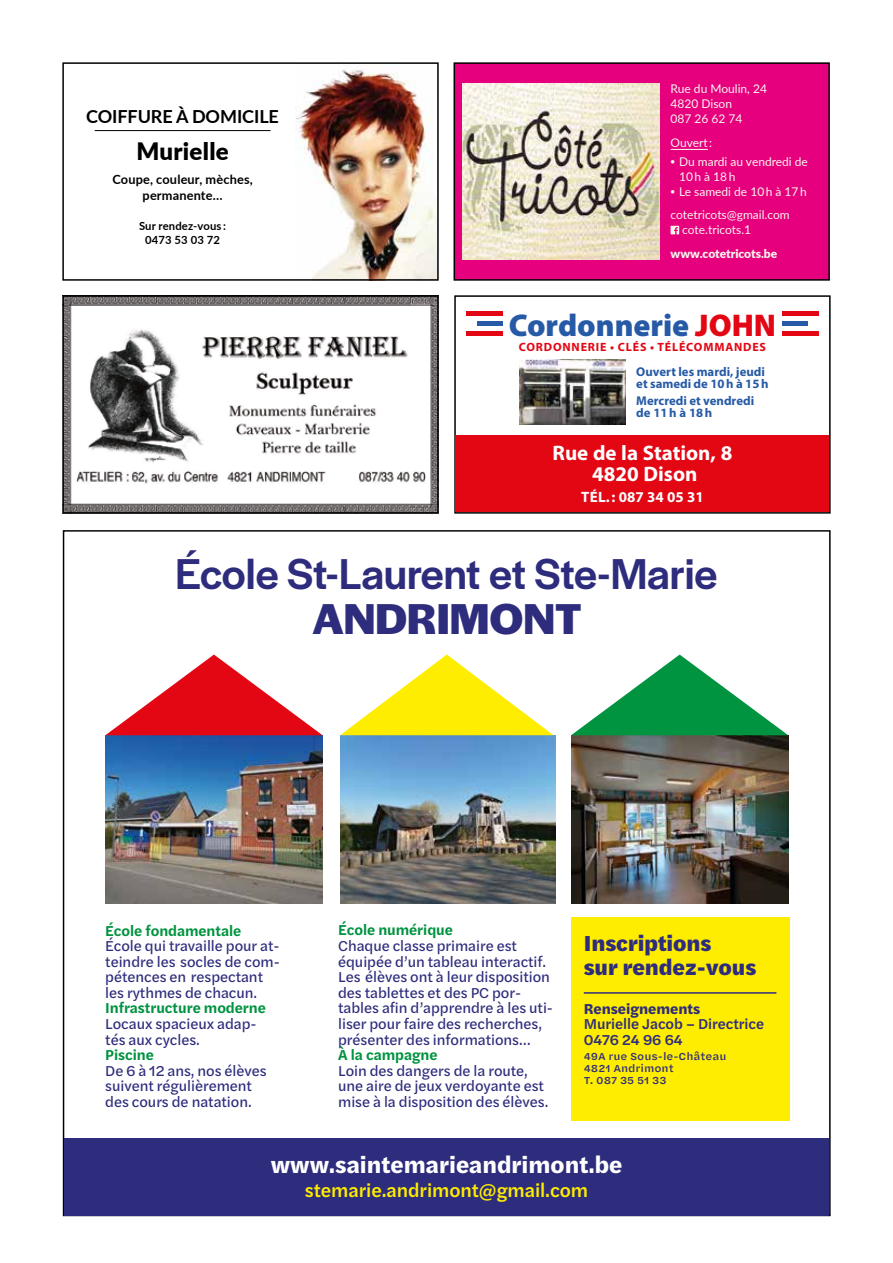
<style>
.page{position:relative;width:893px;height:1263px;background:#fff}
.page>*{position:absolute;margin:0;border:0;box-sizing:border-box;transform-origin:0 0}
.t1{font:500 45px "Halyard Display";letter-spacing:-.005em;color:#2e2c7c}
.t2{font:700 45px "Halyard Display";color:#2e2c7c}
.t3{font:900 31.5px "Myriad Pro";color:#265aa6}
.t4{font:700 24px "Halyard Text";color:#fff}
.t5{font:900 24px "Lato";letter-spacing:.01em;color:#000}
.t6{font:900 22.5px/23.4px "Halyard Text";letter-spacing:-.005em;color:#2e2c7c}
.t7{font:700 21px/21px "Myriad Pro";color:#fff;text-align:center}
.t8{font:500 19.5px "Halyard Text";letter-spacing:-.005em;color:#ffed00}
.t9{font:700 18px "Lato";letter-spacing:-.005em;color:#000}
.t10{font:15px/15.6px "Halyard Text";letter-spacing:-.005em;color:#2e2c7c}
.t11{font:600 15px "Halyard Text";letter-spacing:-.005em;color:#009240}
.t12{font:500 15px/15.6px "Halyard Text";letter-spacing:-.005em;color:#2e2c7c}
.t13{font:600 15px "Halyard Text";letter-spacing:-.005em;color:#009340}
.t14{font:700 15px "Halyard Text";letter-spacing:-.005em;color:#2e2c7c}
.t15{font:700 15px "Myriad Pro";color:#fff}
.t16{font:700 12.75px/12.3px "Myriad Pro";color:#265aa6}
.t17{font:700 12.75px/15.3px "Lato";letter-spacing:.01em;color:#000;text-align:center}
.t18{font:12px/15px "Lato";color:#f9f5ed}
.t19{font:700 12px "Myriad Pro";letter-spacing:.07em;color:#e30613}
.t20{font:900 12px "Lato";color:#f9f5ed}
.t21{font:700 11.25px/13.5px "Lato";letter-spacing:.01em;color:#000;text-align:center}
.t22{font:500 10.5px/12px "Halyard Micro";letter-spacing:-.005em;color:#2e2c7c}
.s1{font-family:"Fedra Serif A Std"}
.s2{color:#e30613}
</style>
<div class="page">
<img style="left:105px;top:735px;width:218px;height:169px">
<img style="left:340px;top:735px;width:215px;height:169px">
<img style="left:571px;top:735px;width:217px;height:169px">
<svg style="left:106px;top:654px;width:216px;height:81px"></svg>
<svg style="left:571px;top:654px;width:217px;height:81px"></svg>
<svg style="left:340px;top:654px;width:213px;height:81px"></svg>
<div style="left:64px;top:1138px;width:765px;height:78px;background:#2e2c7c"></div>
<div style="left:571px;top:917px;width:218px;height:203px;background:#ffed00"></div>
<hr style="left:584px;top:992px;width:192px;height:2px;background:#2e2c7c">
<img style="left:65px;top:298px;width:371px;height:213px">
<div style="left:62px;top:295px;width:377px;height:219px;border:2px solid #000"></div>
<div style="left:454px;top:295px;width:377px;height:219px;border:2px solid #000"></div>
<div style="left:456px;top:436px;width:373px;height:76px;background:#e30613"></div>
<div style="left:477px;top:321px;width:26px;height:5px;background:#265aa6"></div>
<div style="left:467px;top:311px;width:36px;height:5px;background:#e30613"></div>
<div style="left:467px;top:331px;width:36px;height:5px;background:#e30613"></div>
<div style="left:782px;top:311px;width:36px;height:5px;background:#e30613"></div>
<div style="left:782px;top:331px;width:36px;height:5px;background:#e30613"></div>
<div style="left:782px;top:321px;width:26px;height:5px;background:#265aa6"></div>
<img style="left:519px;top:359px;width:106px;height:65px">
<div style="left:454px;top:63px;width:375px;height:217px;background:#e6007d"></div>
<div style="left:454px;top:62px;width:376px;height:219px;border:2px solid #000"></div>
<img style="left:462px;top:83px;width:197px;height:177px">
<hr style="left:671px;top:149px;width:37px;height:1px;background:#f9f5ed">
<svg style="left:671px;top:226px;width:8px;height:8px"></svg>
<hr style="left:95px;top:130px;width:176px;height:1px;background:#000">
<img style="left:296px;top:69px;width:140px;height:209px">
<div style="left:62px;top:62px;width:377px;height:219px;border:2px solid #000"></div>
<p class="t9" style="left:86px;top:104px;width:194px">COIFFURE À DOMICILE</p>
<h3 class="t5" style="left:136px;top:134px;width:94px">Murielle</h3>
<p class="t17" style="left:112px;top:171px;width:142px">Coupe, couleur, mèches, permanente…</p>
<p class="t21" style="left:139px;top:219px;width:89px">Sur rendez-vous :<br>0473 53 03 72</p>
<p class="t18" style="left:671px;top:81px;width:98px">Rue du Moulin, 24<br>4820 Dison<br>087 26 62 74</p>
<p class="t18" style="left:671px;top:134px;width:43px">Ouvert :</p>
<p class="t18" style="left:679px;top:153px;width:130px;text-indent:-9px"><span class="s1">•</span> Du mardi au vendredi de<br>10 h à 18 h</p>
<p class="t18" style="left:671px;top:179px;width:138px;line-height:23.5px"><span class="s1">•</span> Le samedi de 10 h à 17 h cotetricots@gmail.com</p>
<p class="t18" style="left:682px;top:222px;width:70px">cote.tricots.1</p>
<p class="t20" style="left:671px;top:244px;width:108px">www.cotetricots.be</p>
<h2 class="t3" style="left:509px;top:304px;width:269px">Cordonnerie <span class="s2">JOHN</span></h2>
<p class="t19" style="left:519px;top:339px;width:249px">CORDONNERIE • CLÉS • TÉLÉCOMMANDES</p>
<p class="t16" style="left:636px;top:365px;width:134px">Ouvert les mardi, jeudi et samedi de 10h à 15h</p>
<p class="t16" style="left:636px;top:394px;width:119px">Mercredi et vendredi de 11h à 18h</p>
<h3 class="t7" style="left:553px;top:442px;width:181px">Rue de la Station, 8<br>4820 Dison</h3>
<p class="t15" style="left:581px;top:487px;width:124px">TÉL.: 087 34 05 31</p>
<h1 class="t1" style="left:176px;top:542px;width:543px">École St-Laurent et Ste-Marie</h1>
<h1 class="t2" style="left:313px;top:587px;width:270px">ANDRIMONT</h1>
<p class="t13" style="left:105px;top:919px;width:137px">École fondamentale</p>
<p class="t10" style="left:105px;top:937px;width:176px">École qui travaille pour at&shy;teindre les socles de com&shy;pétences en respectant les rythmes de chacun.</p>
<p class="t11" style="left:105px;top:997px;width:162px">Infrastructure moderne</p>
<p class="t10" style="left:105px;top:1015px;width:153px">Locaux spacieux adap&shy;tés aux cycles.</p>
<p class="t11" style="left:105px;top:1044px;width:50px">Piscine</p>
<p class="t10" style="left:105px;top:1062px;width:163px">De 6 à 12 ans, nos élèves suivent régulièrement des cours de natation.</p>
<p class="t11" style="left:338px;top:919px;width:116px">École numérique</p>
<p class="t10" style="left:338px;top:937px;width:216px">Chaque classe primaire est équipée d’un tableau interactif.<br>Les élèves ont à leur disposition des tablettes et des PC por&shy;tables afin d’apprendre à les uti&shy;liser pour faire des recherches, présenter des informations…</p>
<p class="t13" style="left:338px;top:1044px;width:101px">À la campagne</p>
<p class="t10" style="left:338px;top:1062px;width:212px">Loin des dangers de la route, une aire de jeux verdoyante est mise à la disposition des élèves.</p>
<h3 class="t6" style="left:584px;top:930px;width:174px">Inscriptions<br>sur rendez-vous</h3>
<p class="t14" style="left:584px;top:997px;width:118px">Renseignements</p>
<p class="t12" style="left:584px;top:1015px;width:182px">Murielle Jacob – Directrice<br>0476 24 96 64</p>
<p class="t22" style="left:584px;top:1050px;width:144px">49A rue Sous-le-Château<br>4821 Andrimont<br>T. 087 35 51 33</p>
<h3 class="t4" style="left:271px;top:1147px;width:353px">www.saintemarieandrimont.be</h3>
<h3 class="t8" style="left:305px;top:1176px;width:285px">stemarie.andrimont@gmail.com</h3>
</div>
